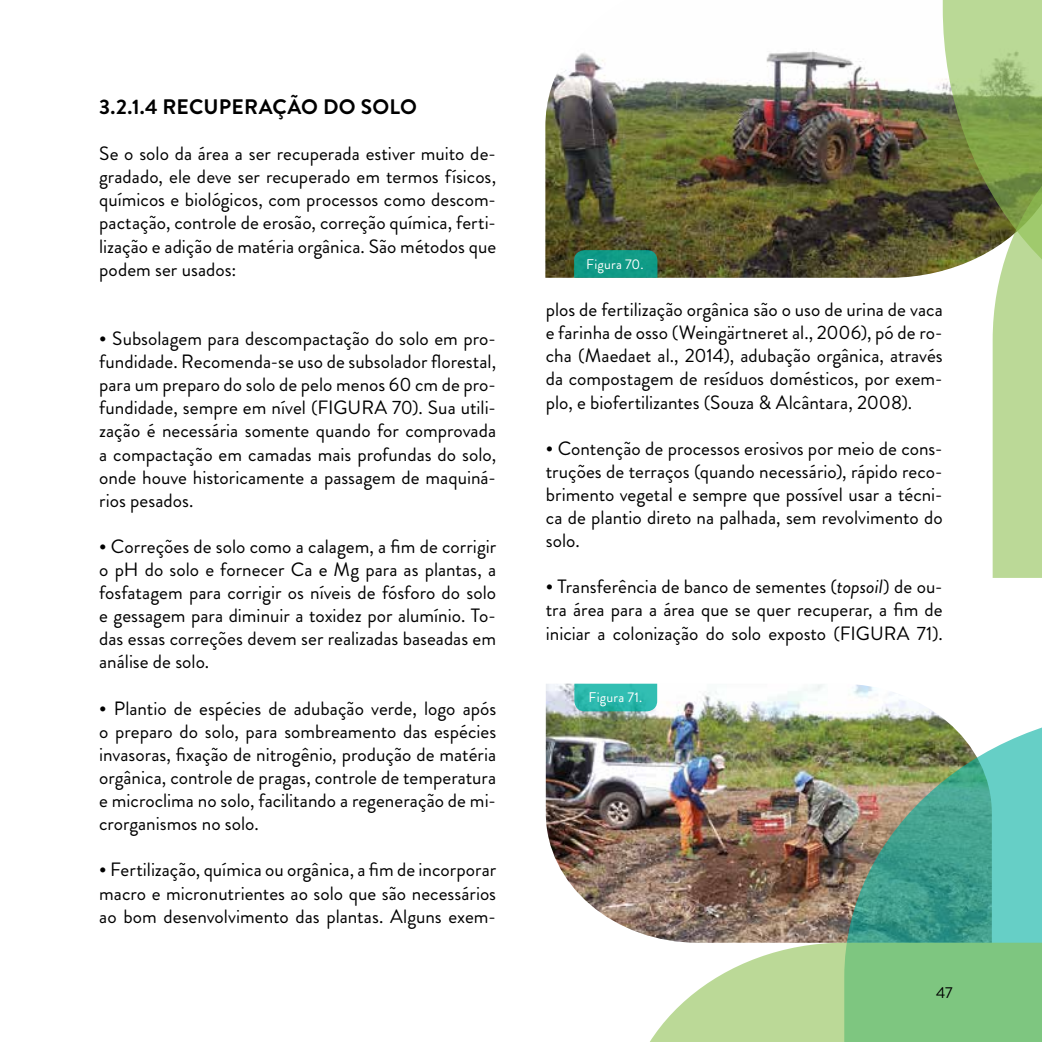
<style>
.page{position:relative;width:1042px;height:1042px;background:#fff}
.page>*{position:absolute;margin:0;border:0;box-sizing:border-box;transform-origin:0 0}
.t1{font:700 21px "Brandon Grotesque";letter-spacing:.015em;color:#000}
.t2{font:19.25px/23.1px "Brandon Grotesque";color:#000;text-align:justify}
.t3{font:15.75px "Brandon Grotesque";color:#000}
.t4{font:14px "Brandon Grotesque";letter-spacing:.015em;color:#fff}
.s1{font-weight:700}
.s2{font-style:italic}
</style>
<div class="page">
<img style="left:545px;top:0;width:398px;height:278px">
<img style="left:546px;top:684px;width:383px;height:258px">
<svg style="left:943px;top:0;width:99px;height:578px"></svg>
<img style="left:844px;top:709px;width:198px;height:233px">
<svg style="left:650px;top:942px;width:392px;height:100px;background:#a5d49a"></svg>
<svg style="left:574px;top:250px;width:83px;height:28px;background:#129884"></svg>
<svg style="left:574px;top:684px;width:83px;height:27px;background:#2fb9ae"></svg>
<p class="t1" style="left:99px;top:92px;width:319px">3.2.1.4 RECUPERAÇÃO DO SOLO</p>
<p class="t2" style="left:99px;top:142px;width:398px">Se o solo da área a ser recuperada estiver muito de&shy;gradado, ele deve ser recuperado em termos físicos, químicos e biológicos, com processos como descom&shy;pactação, controle de erosão, correção química, ferti&shy;lização e adição de matéria orgânica. São métodos que podem ser usados:</p>
<p class="t2" style="left:99px;top:327px;width:398px"><span class="s1">•</span> Subsolagem para descompactação do solo em pro&shy;fundidade. Recomenda-se uso de subsolador florestal, para um preparo do solo de pelo menos 60 cm de pro&shy;fundidade, sempre em nível (FIGURA 70). Sua utili&shy;zação é necessária somente quando for comprovada a compactação em camadas mais profundas do solo, onde houve historicamente a passagem de maquiná&shy;rios pesados.</p>
<p class="t2" style="left:99px;top:535px;width:398px"><span class="s1">•</span> Correções de solo como a calagem, a fim de corrigir o pH do solo e fornecer Ca e Mg para as plantas, a fosfatagem para corrigir os níveis de fósforo do solo e gessagem para diminuir a toxidez por alumínio. To&shy;das essas correções devem ser realizadas baseadas em análise de solo.</p>
<p class="t2" style="left:99px;top:697px;width:398px"><span class="s1">•</span> Plantio de espécies de adubação verde, logo após o preparo do solo, para sombreamento das espécies invasoras, fixação de nitrogênio, produção de matéria orgânica, controle de pragas, controle de temperatura e microclima no solo, facilitando a regeneração de mi&shy;crorganismos no solo.</p>
<p class="t2" style="left:99px;top:858px;width:398px"><span class="s1">•</span> Fertilização, química ou orgânica, a fim de incorporar macro e micronutrientes ao solo que são necessários ao bom desenvolvimento das plantas. Alguns exem-</p>
<p class="t4" style="left:586px;top:254px;width:59px">Figura 70.</p>
<p class="t2" style="left:546px;top:298px;width:398px">plos de fertilização orgânica são o uso de urina de vaca e farinha de osso (Weingärtneret al., 2006), pó de ro&shy;cha (Maedaet al., 2014), adubação orgânica, através da compostagem de resíduos domésticos, por exem&shy;plo, e biofertilizantes (Souza &amp; Alcântara, 2008).</p>
<p class="t2" style="left:546px;top:437px;width:398px"><span class="s1">•</span> Contenção de processos erosivos por meio de cons&shy;truções de terraços (quando necessário), rápido reco&shy;brimento vegetal e sempre que possível usar a técni&shy;ca de plantio direto na palhada, sem revolvimento do solo.</p>
<p class="t2" style="left:546px;top:575px;width:398px"><span class="s1">•</span> Transferência de banco de sementes (<span class="s2">topsoil</span>) de ou&shy;tra área para a área que se quer recuperar, a fim de iniciar a colonização do solo exposto (FIGURA 71).</p>
<p class="t4" style="left:588px;top:688px;width:55px">Figura 71.</p>
<p class="t3" style="left:936px;top:981px;width:18px">47</p>
</div>
